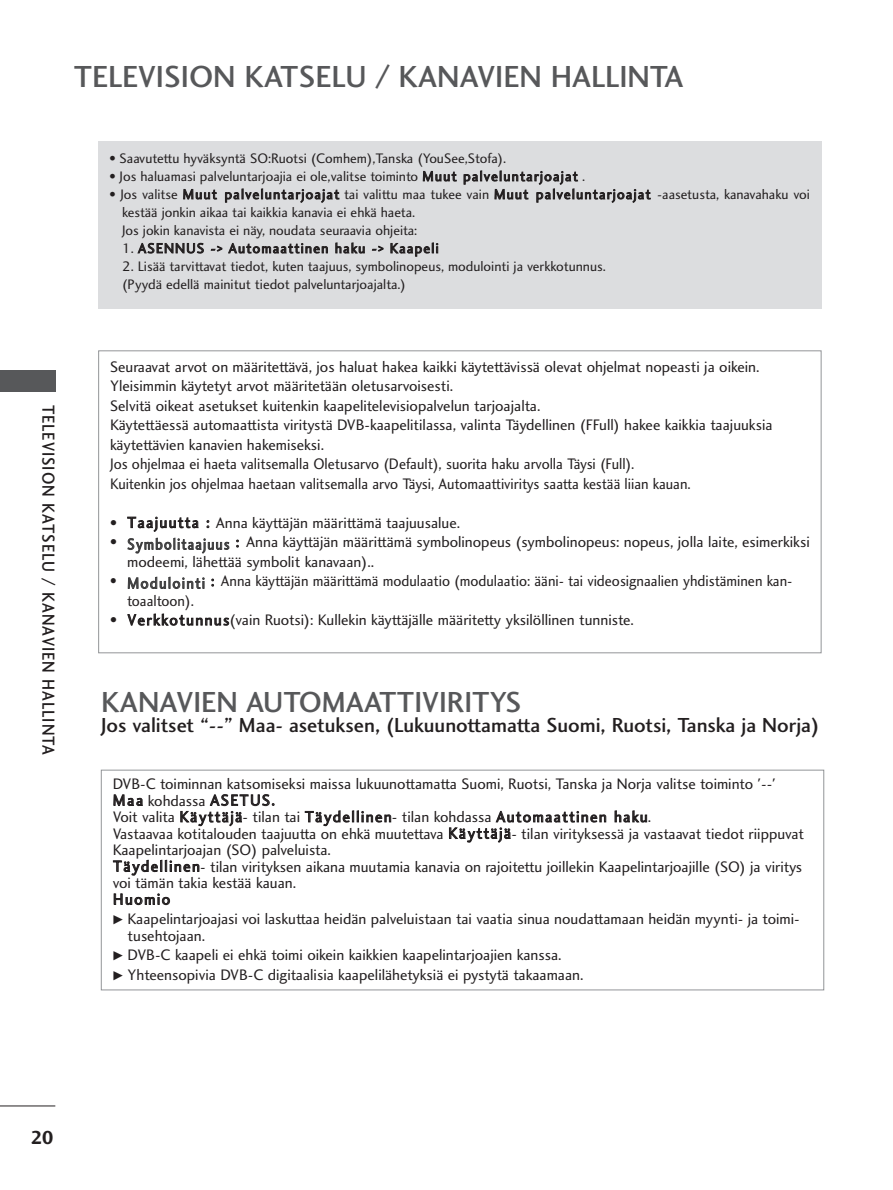
<style>
.page{position:relative;width:893px;height:1190px;background:#fff}
.page>*{position:absolute;margin:0;border:0;box-sizing:border-box;transform-origin:0 0}
.t1{font:31.5px "Charlotte Sans Medium Plain";color:#57585a}
.t2{font:30px "Charlotte Sans Medium Plain";color:#57585a}
.t3{font:21px "Charlotte Sans Medium Plain";color:#231f20}
.t4{font:19.5px "Charlotte Sans Bold Plain";color:#231f20}
.t5{font:18px "Charlotte Sans Medium Plain";letter-spacing:.06em;color:#231f20;scale:.9 1}
.t6{font:15.75px/16.5px "Charlotte Sans Book Plain";color:#231f20}
.t7{font:15.75px/19.5px "Charlotte Sans Book Plain";color:#231f20;scale:.95 1}
.t8{font:14.25px/18px "Charlotte Sans Book Plain";color:#231f20}
.t9{font:14.25px "Charlotte Sans Book Plain";letter-spacing:.085em;color:#231f20}
.s1{color:#3e3e3f}
.s2{font-family:"FZDING33";font-size:10.5px}
</style>
<div class="page">
<hr style="left:0;top:1105px;width:55px;height:1px;background:#231f20">
<div style="left:0;top:370px;width:55px;height:21px;background:#57585a"></div>
<div style="left:101px;top:769px;width:723px;height:221px;border:1px solid #939598"></div>
<div style="left:98px;top:141px;width:723px;height:168px;background:#dcdddf"></div>
<h1 class="t1" style="left:74px;top:64px;width:611px">TELEVISION KATSELU / KANAVIEN HALLINTA</h1>
<p class="t8" style="left:109px;top:151px;width:398px">• Saavutettu hyväksyntä SO:Ruotsi (Comhem),Tanska (YouSee,Stofa).</p>
<p class="t8" style="left:109px;top:169px;width:477px">• Jos haluamasi palveluntarjoajia ei ole,valitse toiminto Muut palveluntarjoajat .</p>
<p class="t8" style="left:122px;top:187px;width:689px;text-indent:-13px">• Jos valitse Muut palveluntarjoajat tai valittu maa tukee vain Muut palveluntarjoajat -aasetusta, kanavahaku voi kestää jonkin aikaa tai kaikkia kanavia ei ehkä haeta.<br>Jos jokin kanavista ei näy, noudata seuraavia ohjeita:</p>
<p class="t9" style="left:122px;top:243px;width:318px">1. ASENNUS -&gt; Automaattinen haku -&gt; Kaapeli</p>
<p class="t8" style="left:122px;top:259px;width:485px">2. Lisää tarvittavat tiedot, kuten taajuus, symbolinopeus, modulointi ja verkkotunnus. (Pyydä edellä mainitut tiedot palveluntarjoajalta.)</p>
<p class="t5" style="left:55px;top:404px;width:390px;rotate:90deg">TELEVISION KATSELU / KANAVIEN HALLINTA</p>
<p class="t6" style="left:110px;top:358px;width:664px;line-height:19.5px">Seuraavat arvot on määritettävä, jos haluat hakea kaikki käytettävissä olevat ohjelmat nopeasti ja oikein.<br>Yleisimmin käytetyt arvot määritetään oletusarvoisesti.<br>Selvitä oikeat asetukset kuitenkin kaapelitelevisiopalvelun tarjoajalta.<br>Käytettäessä automaattista viritystä DVB-kaapelitilassa, valinta Täydellinen (FFull) hakee kaikkia taajuuksia käytettävien kanavien hakemiseksi.<br>Jos ohjelmaa ei haeta valitsemalla Oletusarvo (Default), suorita haku arvolla Täysi (Full).<br>Kuitenkin jos ohjelmaa haetaan valitsemalla arvo Täysi, Automaattiviritys saatta kestää liian kauan.</p>
<p class="t6" style="left:110px;top:516px;width:351px">• Taajuutta : Anna käyttäjän määrittämä taajuusalue.</p>
<p class="t6" style="left:127px;top:534px;width:684px;line-height:19.5px;text-indent:-17px">• <span class="s1">Symbolitaajuus</span> : Anna käyttäjän määrittämä symbolinopeus (symbolinopeus: nopeus, jolla laite, esimerkiksi modeemi, lähettää symbolit kanavaan)..</p>
<p class="t7" style="left:127px;top:573px;width:702px;text-indent:-17px">• <span class="s1">Modulointi</span> : Anna käyttäjän määrittämä modulaatio (modulaatio: ääni- tai videosignaalien yhdistäminen kan&shy;toaaltoon).</p>
<p class="t6" style="left:110px;top:613px;width:525px">• Verkkotunnus(vain Ruotsi): Kullekin käyttäjälle määritetty yksilöllinen tunniste.</p>
<h2 class="t2" style="left:101px;top:690px;width:422px">KANAVIEN AUTOMAATTIVIRITYS</h2>
<h3 class="t3" style="left:101px;top:716px;width:719px">Jos valitset “--” Maa- asetuksen, (Lukuunottamatta Suomi, Ruotsi, Tanska ja Norja)</h3>
<p class="t6" style="left:113px;top:777px;width:693px">DVB-C toiminnan katsomiseksi maissa lukuunottamatta Suomi, Ruotsi, Tanska ja Norja valitse toiminto '--' Maa kohdassa ASETUS.<br>Voit valita Käyttäjä- tilan tai Täydellinen- tilan kohdassa Automaattinen haku.<br>Vastaavaa kotitalouden taajuutta on ehkä muutettava Käyttäjä- tilan virityksessä ja vastaavat tiedot riippuvat Kaapelintarjoajan (SO) palveluista.<br>Täydellinen- tilan virityksen aikana muutamia kanavia on rajoitettu joillekin Kaapelintarjoajille (SO) ja viritys voi tämän takia kestää kauan.<br>Huomio</p>
<p class="t6" style="left:128px;top:912px;width:673px;text-indent:-15px"><span class="s2">G</span> Kaapelintarjoajasi voi laskuttaa heidän palveluistaan tai vaatia sinua noudattamaan heidän myynti- ja toimi&shy;tusehtojaan.</p>
<p class="t6" style="left:113px;top:946px;width:472px;line-height:19.5px"><span class="s2">G</span> DVB-C kaapeli ei ehkä toimi oikein kaikkien kaapelintarjoajien kanssa.<br><span class="s2">G</span> Yhteensopivia DVB-C digitaalisia kaapelilähetyksiä ei pystytä takaamaan.</p>
<p class="t4" style="left:31px;top:1129px;width:25px">20</p>
</div>
